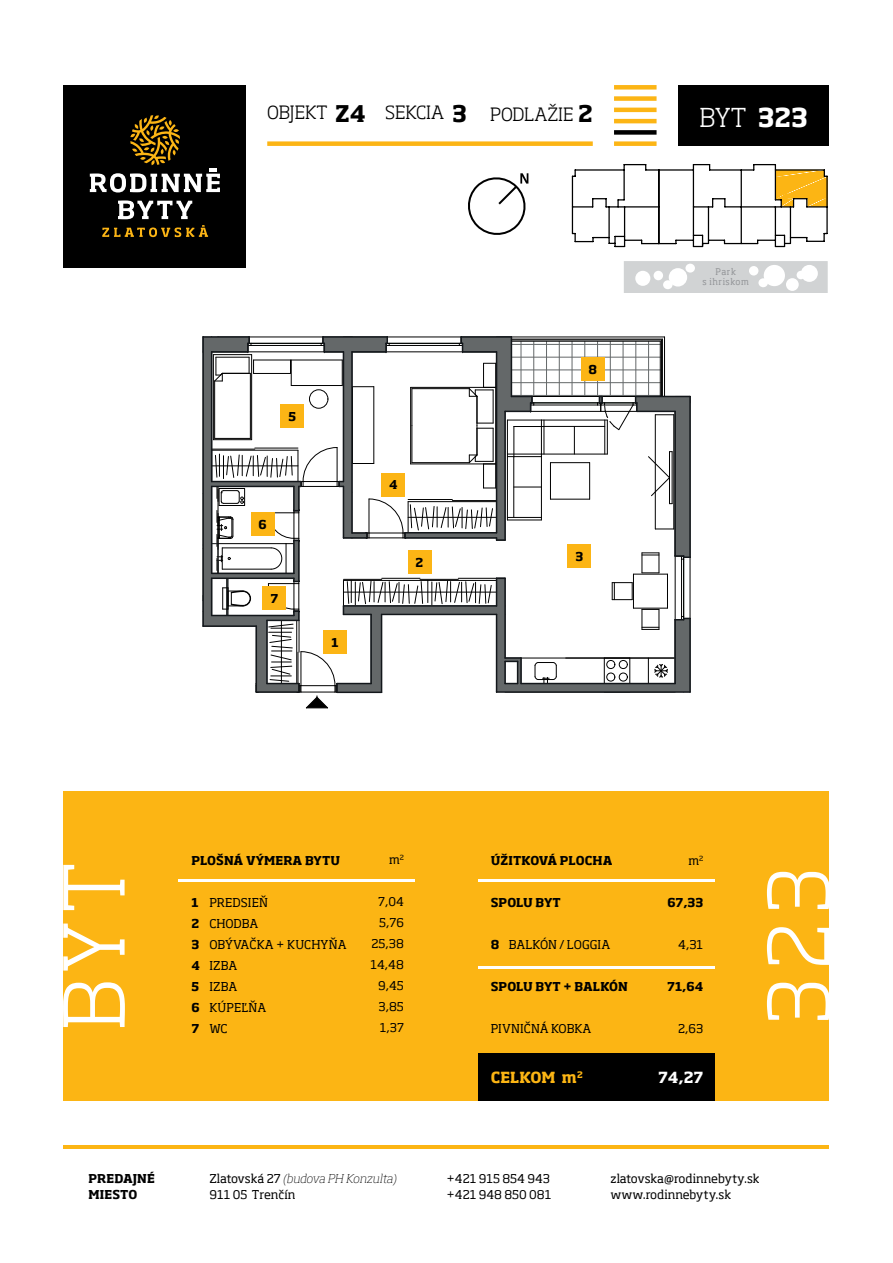
<style>
.page{position:relative;width:893px;height:1263px;background:#fff}
.page>*{position:absolute;margin:0;border:0;box-sizing:border-box;transform-origin:0 0}
.t1{font:82.5px "Soho Std Light Markiza";letter-spacing:.1em;color:#fff}
.t2{font:25.5px "Soho Std Light Markiza";color:#fff}
.t3{font:25.5px "Soho Std Bold Markiza";color:#fff}
.t4{font:22.5px "Soho Std Bold Markiza";color:#000}
.t5{font:18px "Soho Std Light Markiza";color:#000}
.t6{font:700 15px "Soho Std SK";letter-spacing:.01em;color:#fcb514}
.t7{font:700 15px "Soho Std SK";color:#fff}
.t8{font:12px/21px "Soho Std Markiza";color:#000}
.t9{font:700 12px/16.5px "Soho Std SK";letter-spacing:.005em;color:#000}
.t10{font:italic 200 12px "Soho Std SK";letter-spacing:-.02em;color:#000}
.t11{font:9px/10.5px "Soho Std Markiza";letter-spacing:.06em;color:#939598;text-align:center;scale:.96 1}
.s1{font-family:"Soho Std Bold Markiza";font-size:22.5px}
.s2{font-family:"Soho Std SK";font-weight:700}
.s3{font-family:"Soho Std Markiza";font-weight:400;font-style:normal}
</style>
<div class="page">
<div style="left:64px;top:792px;width:765px;height:309px;background:#fcb514"></div>
<div style="left:478px;top:1053px;width:236px;height:48px;background:#000"></div>
<hr style="left:64px;top:1145px;width:765px;height:3px;background:#fcb514">
<div style="left:64px;top:85px;width:182px;height:182px;background:#000"></div>
<svg style="left:118px;top:200px;width:74px;height:19px"></svg>
<svg style="left:90px;top:115px;width:130px;height:77px"></svg>
<svg style="left:102px;top:225px;width:106px;height:12px"></svg>
<div style="left:678px;top:85px;width:151px;height:60px;background:#000"></div>
<hr style="left:614px;top:119px;width:43px;height:4px;background:#fcb515">
<div style="left:614px;top:130px;width:43px;height:5px;background:#000"></div>
<div style="left:614px;top:141px;width:43px;height:5px;background:#fcb515"></div>
<div style="left:267px;top:141px;width:326px;height:5px;background:#fcb515"></div>
<hr style="left:614px;top:108px;width:43px;height:4px;background:#fcb515">
<div style="left:614px;top:85px;width:43px;height:5px;background:#fcb515"></div>
<div style="left:614px;top:96px;width:43px;height:5px;background:#fcb515"></div>
<svg style="left:468px;top:173px;width:61px;height:62px"></svg>
<hr style="left:202px;top:337px;width:2px;height:289px;background:#13171b">
<svg style="left:203px;top:336px;width:488px;height:373px"></svg>
<hr style="left:478px;top:879px;width:236px;height:2px;background:#fff">
<hr style="left:478px;top:966px;width:236px;height:2px;background:#fff">
<hr style="left:179px;top:879px;width:236px;height:2px;background:#fff">
<div style="left:323px;top:630px;width:24px;height:24px;background:#fcb515"></div>
<div style="left:568px;top:544px;width:23px;height:24px;background:#fcb515"></div>
<div style="left:408px;top:551px;width:23px;height:23px;background:#fcb515"></div>
<div style="left:263px;top:587px;width:23px;height:23px;background:#fcb515"></div>
<div style="left:581px;top:357px;width:23px;height:23px;background:#fcb515"></div>
<div style="left:281px;top:404px;width:23px;height:24px;background:#fcb515"></div>
<div style="left:251px;top:512px;width:23px;height:23px;background:#fcb515"></div>
<div style="left:382px;top:473px;width:23px;height:23px;background:#fcb515"></div>
<hr style="left:572px;top:176px;width:1px;height:58px;background:#000">
<svg style="left:572px;top:170px;width:4px;height:7px"></svg>
<hr style="left:575px;top:169px;width:49px;height:2px;background:#000">
<svg style="left:624px;top:164px;width:22px;height:6px"></svg>
<hr style="left:646px;top:169px;width:47px;height:2px;background:#000">
<svg style="left:693px;top:164px;width:17px;height:6px"></svg>
<hr style="left:710px;top:169px;width:44px;height:2px;background:#000">
<hr style="left:826px;top:176px;width:2px;height:58px;background:#000">
<hr style="left:724px;top:243px;width:34px;height:1px;background:#000">
<hr style="left:642px;top:243px;width:34px;height:1px;background:#000">
<hr style="left:624px;top:207px;width:1px;height:33px;background:#000">
<hr style="left:606px;top:206px;width:53px;height:2px;background:#000">
<hr style="left:608px;top:207px;width:2px;height:36px;background:#000">
<svg style="left:572px;top:233px;width:70px;height:14px"></svg>
<svg style="left:617px;top:199px;width:7px;height:8px"></svg>
<hr style="left:623px;top:165px;width:2px;height:35px;background:#000">
<hr style="left:658px;top:170px;width:1px;height:74px;background:#000">
<svg style="left:592px;top:198px;width:15px;height:9px"></svg>
<hr style="left:572px;top:206px;width:21px;height:2px;background:#000">
<hr style="left:693px;top:165px;width:1px;height:81px;background:#000">
<hr style="left:693px;top:206px;width:20px;height:2px;background:#000">
<hr style="left:708px;top:207px;width:1px;height:36px;background:#000">
<svg style="left:675px;top:235px;width:50px;height:12px"></svg>
<svg style="left:712px;top:198px;width:29px;height:9px"></svg>
<hr style="left:741px;top:170px;width:1px;height:74px;background:#000">
<hr style="left:775px;top:207px;width:1px;height:39px;background:#000">
<hr style="left:790px;top:207px;width:1px;height:36px;background:#000">
<svg style="left:757px;top:233px;width:70px;height:14px"></svg>
<svg style="left:753px;top:164px;width:75px;height:44px"></svg>
<hr style="left:807px;top:206px;width:20px;height:2px;background:#000">
<hr style="left:741px;top:206px;width:34px;height:2px;background:#000">
<div style="left:624px;top:261px;width:204px;height:32px;background:#d1d3d4"></div>
<div style="left:635px;top:271px;width:15px;height:15px;background:#fff;border-radius:50%"></div>
<div style="left:654px;top:271px;width:9px;height:9px;background:#fff;border-radius:50%"></div>
<div style="left:749px;top:266px;width:9px;height:9px;background:#fff;border-radius:50%"></div>
<div style="left:669px;top:268px;width:18px;height:19px;background:#fff;border-radius:50%"></div>
<div style="left:663px;top:280px;width:10px;height:9px;background:#fff;border-radius:50%"></div>
<div style="left:758px;top:278px;width:10px;height:9px;background:#fff;border-radius:50%"></div>
<div style="left:685px;top:264px;width:10px;height:9px;background:#fff;border-radius:50%"></div>
<div style="left:801px;top:265px;width:17px;height:17px;background:#fff;border-radius:50%"></div>
<div style="left:764px;top:265px;width:21px;height:21px;background:#fff;border-radius:50%"></div>
<div style="left:797px;top:271px;width:8px;height:8px;background:#fff;border-radius:50%"></div>
<div style="left:786px;top:278px;width:13px;height:13px;background:#fff;border-radius:50%"></div>
<h3 class="t5" style="left:267px;top:101px;width:62px">OBJEKT</h3>
<h3 class="t5" style="left:385px;top:101px;width:60px">SEKCIA</h3>
<h3 class="t5" style="left:490px;top:102px;width:104px">PODLAŽIE <span class="s1">2</span></h3>
<h3 class="t4" style="left:452px;top:99px;width:16px">3</h3>
<h2 class="t3" style="left:758px;top:101px;width:52px">323</h2>
<h3 class="t4" style="left:335px;top:99px;width:32px">Z4</h3>
<h2 class="t2" style="left:699px;top:101px;width:48px">BYT</h2>
<p class="t9" style="left:289px;top:408px;width:9px">5</p>
<p class="t9" style="left:258px;top:515px;width:10px">6</p>
<p class="t9" style="left:270px;top:590px;width:9px">7</p>
<p class="t9" style="left:331px;top:634px;width:9px">1</p>
<p class="t9" style="left:389px;top:476px;width:10px">4</p>
<p class="t9" style="left:416px;top:554px;width:9px">2</p>
<p class="t9" style="left:588px;top:360px;width:10px">8</p>
<p class="t9" style="left:575px;top:548px;width:9px">3</p>
<p class="t11" style="left:703px;top:266px;width:50px">Park<br>s ihriskom</p>
<h1 class="t1" style="left:41px;top:1030px;width:170px;rotate:-90deg">BYT</h1>
<p class="t9" style="left:191px;top:851px;width:151px">PLOŠNÁ VÝMERA BYTU</p>
<p class="t8" style="left:191px;top:891px;width:157px"><span class="s2">1</span> PREDSIEŇ<br><span class="s2">2</span> CHODBA<br><span class="s2">3</span> OBÝVAČKA + KUCHYŇA<br><span class="s2">4</span> IZBA<br><span class="s2">5</span> IZBA<br><span class="s2">6</span> KÚPEĽŇA<br><span class="s2">7</span> WC</p>
<p class="t8" style="left:389px;top:849px;width:16px">m<sup>2</sup></p>
<p class="t8" style="left:370px;top:891px;width:35px;text-align:right">7,04<br>5,76<br>25,38<br>14,48<br>9,45<br>3,85<br>1,37</p>
<p class="t9" style="left:491px;top:851px;width:123px">ÚŽITKOVÁ PLOCHA</p>
<p class="t9" style="left:491px;top:893px;width:72px">SPOLU BYT</p>
<p class="t8" style="left:491px;top:933px;width:121px"><span class="s2">8</span> BALKÓN / LOGGIA</p>
<p class="t9" style="left:491px;top:977px;width:139px">SPOLU BYT + BALKÓN</p>
<p class="t8" style="left:491px;top:1017px;width:102px">PIVNIČNÁ KOBKA</p>
<p class="t6" style="left:491px;top:1068px;width:94px">CELKOM m<sup>2</sup></p>
<p class="t8" style="left:688px;top:849px;width:16px">m<sup>2</sup></p>
<p class="t9" style="left:667px;top:893px;width:37px">67,33</p>
<p class="t8" style="left:678px;top:933px;width:27px">4,31</p>
<p class="t9" style="left:667px;top:977px;width:38px">71,64</p>
<p class="t8" style="left:678px;top:1017px;width:27px">2,63</p>
<p class="t7" style="left:658px;top:1068px;width:47px">74,27</p>
<h1 class="t1" style="left:745px;top:1025px;width:160px;rotate:-90deg">323</h1>
<p class="t9" style="left:89px;top:1169px;width:68px">PREDAJNÉ<br>MIESTO</p>
<p class="t8" style="left:446px;top:1170px;width:106px;line-height:16.5px">+421 915 854 943 +421 948 850 081</p>
<p class="t8" style="left:611px;top:1170px;width:151px;line-height:16.5px">zlatovska@rodinnebyty.sk www.rodinnebyty.sk</p>
<p class="t10" style="left:209px;top:1171px;width:189px"><span class="s3">Zlatovská 27</span> (budova PH Konzulta)</p>
<p class="t8" style="left:209px;top:1184px;width:88px">911 05 Trenčín</p>
</div>
